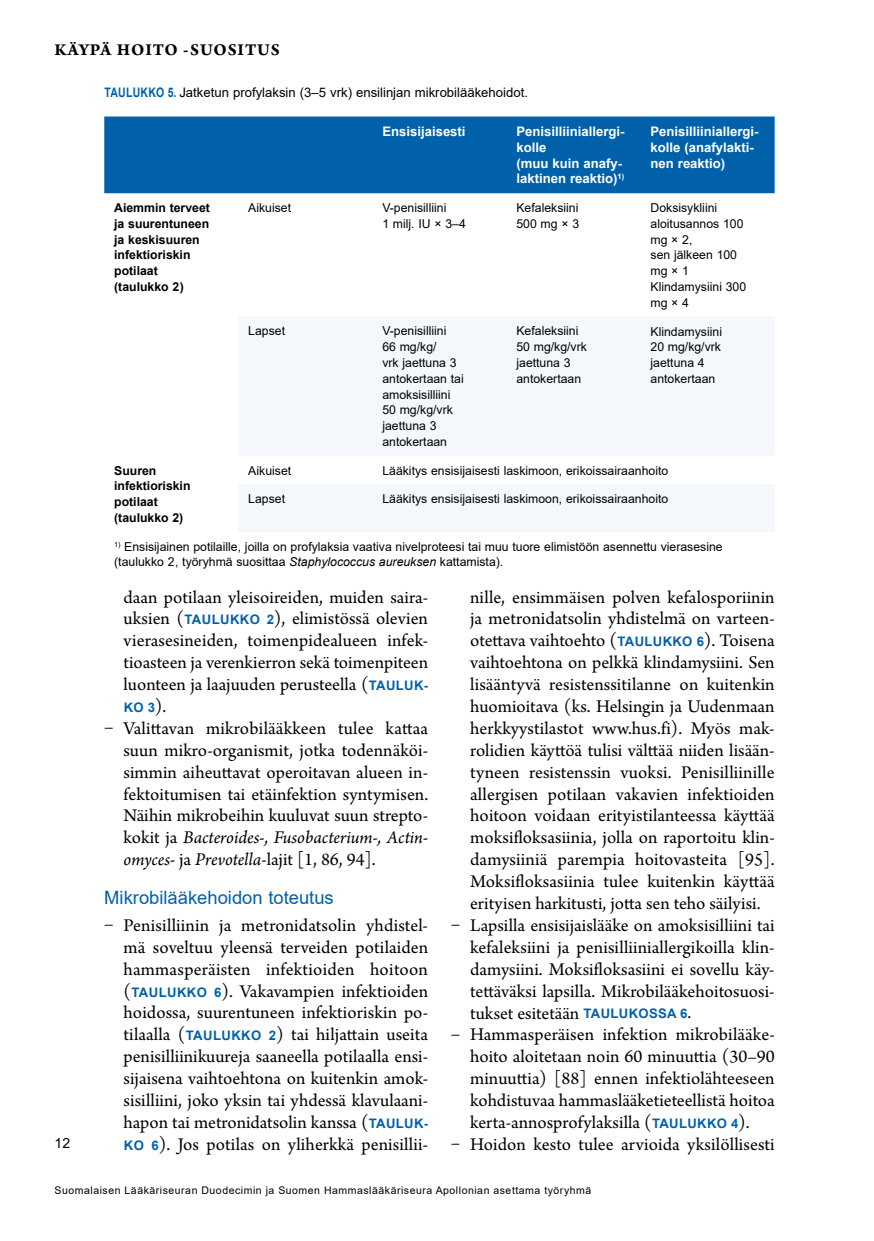
<style>
.page{position:relative;width:874px;height:1241px;background:#fff}
.page>*{position:absolute;margin:0;border:0;box-sizing:border-box;transform-origin:0 0}
.t1{font:18.9px/21.9px "Arno Pro";color:#000;text-align:justify}
.t2{font:18.38px "Arial";color:#0061aa}
.t3{font:17.5px "Arno Pro Bold Sm Text";letter-spacing:.05em;color:#000}
.t4{font:14px "Arial";color:#000}
.t5{font:700 13.12px/15.8px "Arial";color:#fff}
.t6{font:13.12px "Arial";color:#000}
.t7{font:700 13.12px "Arial";color:#0061aa}
.t8{font:12.25px/15.8px "Arial";color:#000}
.t9{font:700 12.25px/15.8px "Arial";color:#000}
.t10{font:10.5px "Arial";letter-spacing:.05em;color:#000}
.s1{font-weight:700;color:#0061aa}
.s2{font-style:italic}
.s3{font-family:"Arial";font-weight:700;font-size:13.12px;color:#0061aa}
.s4{font-family:"Arno Pro";font-weight:400;font-size:18.9px;color:#000}
</style>
<div class="page">
<div style="left:104px;top:116px;width:670px;height:77px;background:#0061aa"></div>
<svg style="left:239px;top:317px;width:535px;height:214px;fill:#f4f7fc"></svg>
<p class="t3" style="left:55px;top:39px;width:226px">KÄYPÄ HOITO -SUOSITUS</p>
<p class="t4" style="left:55px;top:1133px;width:17px">12</p>
<p class="t6" style="left:104px;top:83px;width:425px"><span class="s1">TAULUKKO 5.</span> Jatketun profylaksin (3–5 vrk) ensilinjan mikrobilääkehoidot.</p>
<p class="t5" style="left:382px;top:124px;width:85px">Ensisijaisesti</p>
<p class="t5" style="left:516px;top:124px;width:109px">Penisilliiniallergi&shy;kolle<br>(muu kuin anafy&shy;laktinen reaktio)<sup>1)</sup></p>
<p class="t5" style="left:650px;top:124px;width:109px">Penisilliiniallergi&shy;kolle (anafylakti&shy;nen reaktio)</p>
<p class="t9" style="left:114px;top:200px;width:97px">Aiemmin terveet ja suurentuneen ja keskisuuren infektioriskin potilaat (taulukko 2)</p>
<p class="t8" style="left:248px;top:200px;width:44px">Aikuiset</p>
<p class="t8" style="left:382px;top:200px;width:85px">V-penisilliini<br>1 milj. IU × 3–4</p>
<p class="t8" style="left:516px;top:200px;width:64px">Kefaleksiini<br>500 mg × 3</p>
<p class="t8" style="left:650px;top:200px;width:97px">Doksisykliini aloitusannos 100 mg × 2,<br>sen jälkeen 100 mg × 1<br>Klindamysiini 300 mg × 4</p>
<p class="t8" style="left:248px;top:323px;width:38px">Lapset</p>
<p class="t8" style="left:382px;top:323px;width:83px">V-penisilliini<br>66 mg/kg/<br>vrk jaettuna 3 antokertaan tai amoksisilliini<br>50 mg/kg/vrk jaettuna 3 antokertaan</p>
<p class="t8" style="left:516px;top:323px;width:72px">Kefaleksiini<br>50 mg/kg/vrk jaettuna 3 antokertaan</p>
<p class="t8" style="left:650px;top:323px;width:73px">Klindamysiini<br>20 mg/kg/vrk jaettuna 4 antokertaan</p>
<p class="t9" style="left:114px;top:462px;width:78px">Suuren infektioriskin potilaat (taulukko 2)</p>
<p class="t8" style="left:248px;top:462px;width:44px">Aikuiset</p>
<p class="t8" style="left:382px;top:462px;width:287px">Lääkitys ensisijaisesti laskimoon, erikoissairaanhoito</p>
<p class="t8" style="left:248px;top:491px;width:38px">Lapset</p>
<p class="t8" style="left:382px;top:491px;width:287px">Lääkitys ensisijaisesti laskimoon, erikoissairaanhoito</p>
<p class="t8" style="left:114px;top:538px;width:609px"><sup>1)</sup> Ensisijainen potilaille, joilla on profylaksia vaativa nivelproteesi tai muu tuore elimistöön asennettu vierasesine (taulukko 2, työryhmä suosittaa <span class="s2">Staphylococcus aureuksen</span> kattamista).</p>
<p class="t1" style="left:123px;top:587px;width:306px">daan potilaan yleisoireiden, muiden saira&shy;uksien (<span class="s3">TAULUKKO 2</span>), elimistössä olevien vierasesineiden, toimenpidealueen infek&shy;tioasteen ja verenkierron sekä toimenpiteen luonteen ja laajuuden perusteella (<span class="s3">TAULUK-</span></p>
<p class="t7" style="left:124px;top:698px;width:44px">KO 3<span class="s4">).</span></p>
<p class="t1" style="left:123px;top:718px;width:306px;text-indent:-19px">– Valittavan mikrobilääkkeen tulee kattaa suun mikro-organismit, jotka todennäköi&shy;simmin aiheuttavat operoitavan alueen in&shy;fektoitumisen tai etäinfektion syntymisen.<br>Näihin mikrobeihin kuuluvat suun strepto&shy;kokit ja <span class="s2">Bacteroides-, Fusobacterium-, Actin&shy;omyces-</span> ja <span class="s2">Prevotella</span>-lajit [1, 86, 94].</p>
<p class="t2" style="left:104px;top:884px;width:231px">Mikrobilääkehoidon toteutus</p>
<p class="t1" style="left:123px;top:915px;width:306px;text-indent:-19px">– Penisilliinin ja metronidatsolin yhdistel&shy;mä soveltuu yleensä terveiden potilaiden hammasperäisten infektioiden hoitoon (<span class="s3">TAULUKKO 6</span>). Vakavampien infektioiden hoidossa, suurentuneen infektioriskin po&shy;tilaalla (<span class="s3">TAULUKKO 2</span>) tai hiljattain useita penisilliinikuureja saaneella potilaalla ensi&shy;sijaisena vaihtoehtona on kuitenkin amok&shy;sisilliini, joko yksin tai yhdessä klavulaani&shy;hapon tai metronidatsolin kanssa (<span class="s3">TAULUK-KO 6</span>). Jos potilas on yliherkkä penisillii-</p>
<p class="t1" style="left:470px;top:587px;width:306px">nille, ensimmäisen polven kefalosporiinin ja metronidatsolin yhdistelmä on varteen&shy;otettava vaihtoehto (<span class="s3">TAULUKKO 6</span>). Toisena vaihtoehtona on pelkkä klindamysiini. Sen lisääntyvä resistenssitilanne on kuitenkin huomioitava (ks. Helsingin ja Uudenmaan herkkyystilastot www.hus.fi). Myös mak&shy;rolidien käyttöä tulisi välttää niiden lisään&shy;tyneen resistenssin vuoksi. Penisilliinille allergisen potilaan vakavien infektioiden hoitoon voidaan erityistilanteessa käyttää moksifloksasiinia, jolla on raportoitu klin&shy;damysiiniä parempia hoitovasteita [95].<br>Moksifloksasiinia tulee kuitenkin käyttää erityisen harkitusti, jotta sen teho säilyisi.</p>
<p class="t1" style="left:470px;top:915px;width:306px;text-indent:-19px">– Lapsilla ensisijaislääke on amoksisilliini tai kefaleksiini ja penisilliiniallergikoilla klin&shy;damysiini. Moksifloksasiini ei sovellu käy&shy;tettäväksi lapsilla. Mikrobilääkehoitosuosi&shy;tukset esitetään <span class="s3">TAULUKOSSA 6</span>.</p>
<p class="t1" style="left:470px;top:1024px;width:306px;text-indent:-19px">– Hammasperäisen infektion mikrobilääke&shy;hoito aloitetaan noin 60 minuuttia (30–90 minuuttia) [88] ennen infektiolähteeseen kohdistuvaa hammaslääketieteellistä hoitoa kerta-annosprofylaksilla (<span class="s3">TAULUKKO 4</span>).</p>
<p class="t1" style="left:450px;top:1133px;width:325px">– Hoidon kesto tulee arvioida yksilöllisesti</p>
<p class="t10" style="left:55px;top:1182px;width:538px">Suomalaisen Lääkäriseuran Duodecimin ja Suomen Hammaslääkäriseura Apollonian asettama työryhmä</p>
</div>
